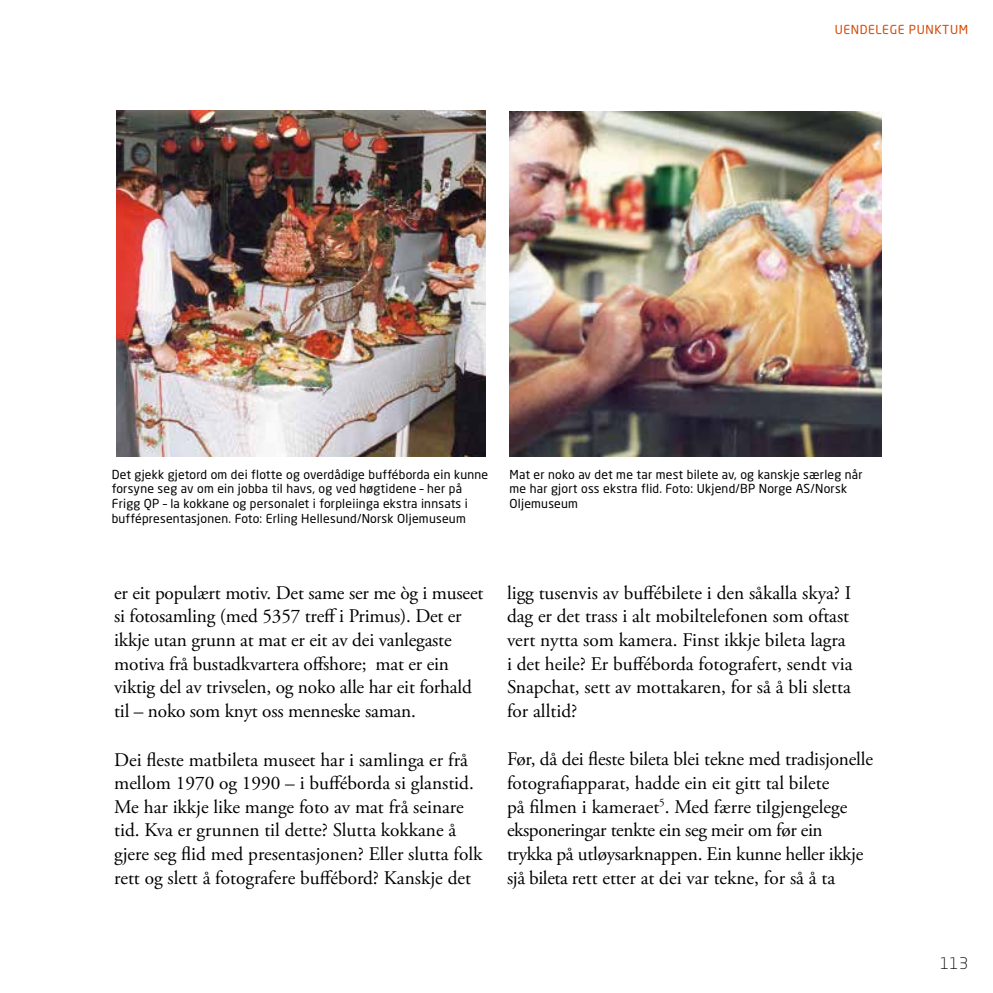
<style>
.page{position:relative;width:993px;height:993px;background:#fff}
.page>*{position:absolute;margin:0;border:0;box-sizing:border-box;transform-origin:0 0}
.t1{font:19.25px/23.6px "Adobe Garamond Pro";color:#000}
.t2{font:300 15.75px "Neo Sans Std";color:#000}
.t3{font:12.25px/14.7px "Neo Sans Std";letter-spacing:.02em;color:#000}
.t4{font:12.25px "Neo Sans Std";letter-spacing:.05em;color:#d54903}
</style>
<div class="page">
<img style="left:117px;top:110px;width:369px;height:346px">
<img style="left:509px;top:112px;width:372px;height:344px">
<p class="t4" style="left:834px;top:22px;width:135px">UENDELEGE PUNKTUM</p>
<p class="t3" style="left:112px;top:466px;width:378px">Det gjekk gjetord om dei flotte og overdådige bufféborda ein kunne forsyne seg av om ein jobba til havs, og ved høgtidene – her på Frigg QP – la kokkane og personalet i forpleiinga ekstra innsats i buffépresentasjonen. Foto: Erling Hellesund/Norsk Oljemuseum</p>
<p class="t3" style="left:509px;top:466px;width:354px">Mat er noko av det me tar mest bilete av, og kanskje særleg når me har gjort oss ekstra flid. Foto: Ukjend/BP Norge AS/Norsk<br>Oljemuseum</p>
<p class="t1" style="left:114px;top:581px;width:370px">er eit populært motiv. Det same ser me òg i museet si fotosamling (med 5357 treff i Primus). Det er ikkje utan grunn at mat er eit av dei vanlegaste motiva frå bustadkvartera offshore; mat er ein viktig del av trivselen, og noko alle har eit forhald til – noko som knyt oss menneske saman.</p>
<p class="t1" style="left:114px;top:748px;width:369px">Dei fleste matbileta museet har i samlinga er frå mellom 1970 og 1990 – i bufféborda si glanstid.<br>Me har ikkje like mange foto av mat frå seinare tid. Kva er grunnen til dette? Slutta kokkane å gjere seg flid med presentasjonen? Eller slutta folk rett og slett å fotografere buffébord? Kanskje det</p>
<p class="t1" style="left:507px;top:581px;width:347px">ligg tusenvis av buffébilete i den såkalla skya? I dag er det trass i alt mobiltelefonen som oftast vert nytta som kamera. Finst ikkje bileta lagra i det heile? Er bufféborda fotografert, sendt via Snapchat, sett av mottakaren, for så å bli sletta for alltid?</p>
<p class="t1" style="left:507px;top:748px;width:367px">Før, då dei fleste bileta blei tekne med tradisjonelle fotografiapparat, hadde ein eit gitt tal bilete<br>på filmen i kameraet<sup>5</sup>. Med færre tilgjengelege eksponeringar tenkte ein seg meir om før ein trykka på utløysarknappen. Ein kunne heller ikkje sjå bileta rett etter at dei var tekne, for så å ta</p>
<p class="t2" style="left:939px;top:953px;width:30px">113</p>
</div>
